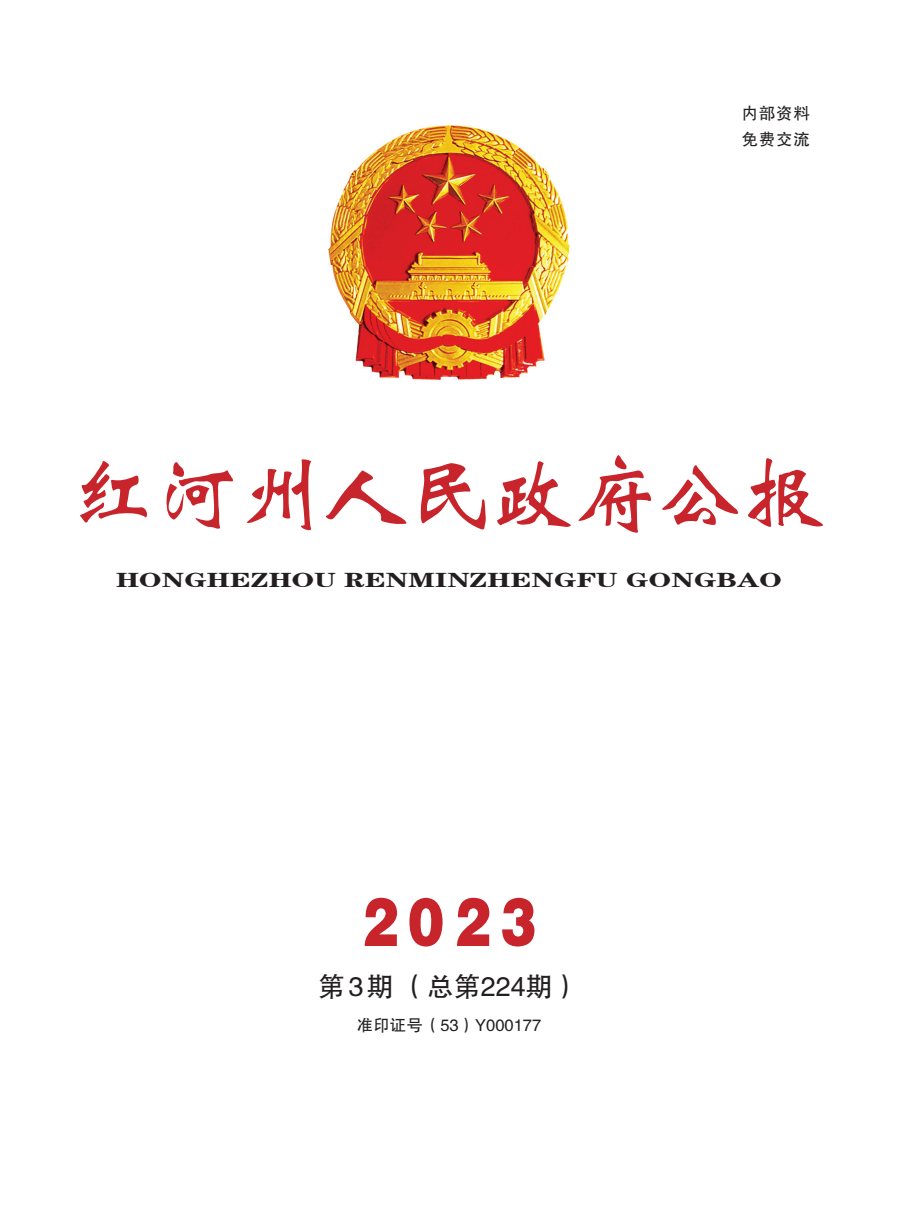
<style>
.page{position:relative;width:898px;height:1212px;background:#fff}
.page>*{position:absolute;margin:0;border:0;box-sizing:border-box;transform-origin:0 0}
.t1{font:85.5px "FZWBK GBK1 0";letter-spacing:-.02em;color:#c8242b}
.t2{font:67.5px "FZCCHK GBK1 0";color:#c8242b;scale:.8 1}
.t3{font:27px "FZHTK GBK1 0";color:#231f20}
.t4{font:20.55px "FZCSK GBK1 0";color:#231f20;scale:1.43 1}
.t5{font:16.5px "FZHTK GBK1 0";color:#231f20}
</style>
<div class="page">
<img style="left:328px;top:126px;width:241px;height:254px">
<p class="t5" style="left:741px;top:104px;width:70px">内部资料</p>
<p class="t5" style="left:741px;top:130px;width:70px">免费交流</p>
<p class="t1" style="left:71px;top:451px;width:757px">红河州人民政府公报</p>
<p class="t4" style="left:116px;top:568px;width:467px">HONGHEZHOU　RENMINZHENGFU　GONGBAO</p>
<p class="t2" style="left:361px;top:881px;width:219px">2023</p>
<p class="t3" style="left:318px;top:971px;width:263px">第 3期（总第224期）</p>
<p class="t5" style="left:356px;top:1016px;width:186px">准印证号（53）Y000177</p>
</div>
